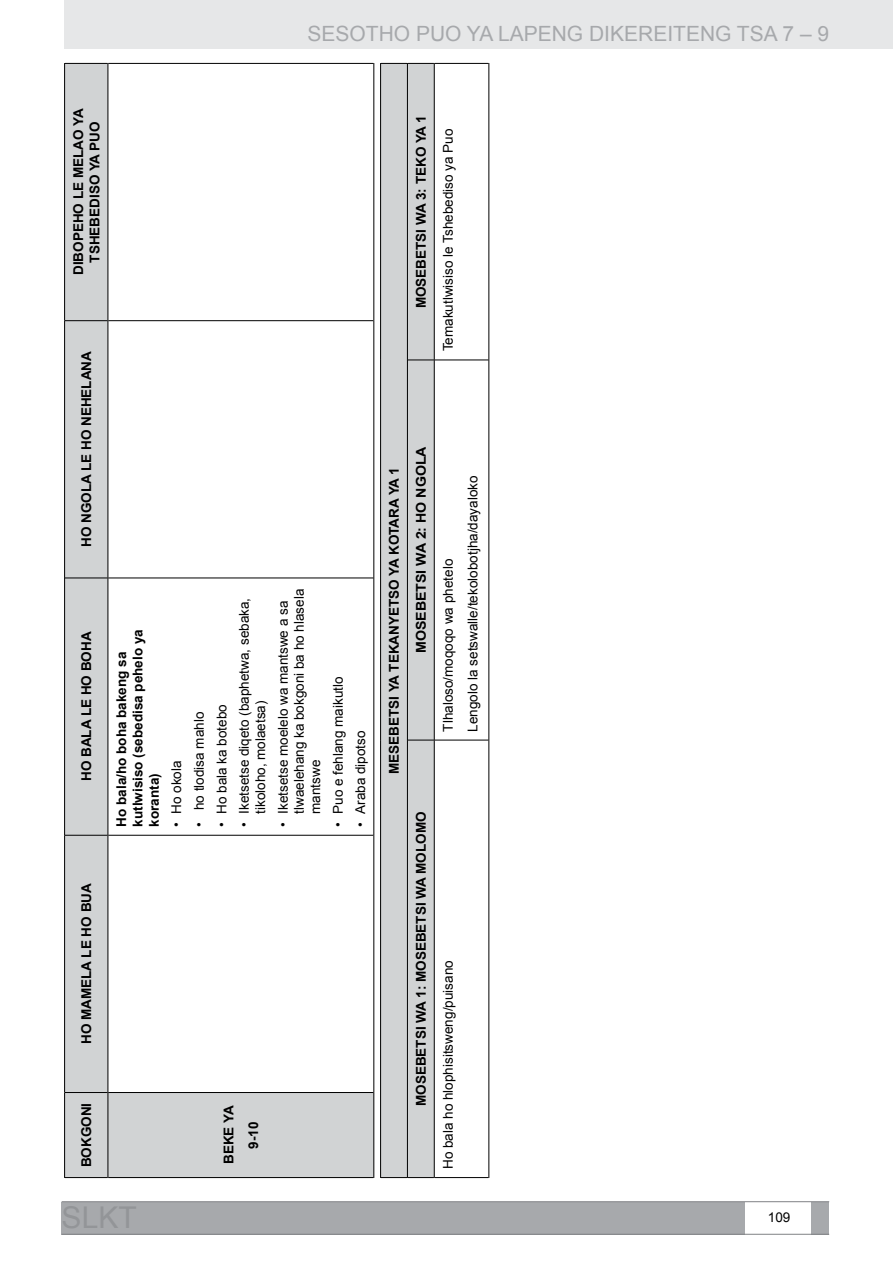
<style>
.page{position:relative;width:893px;height:1263px;background:#fff}
.page>*{position:absolute;margin:0;border:0;box-sizing:border-box;transform-origin:0 0}
.t1{font:21px "Arial";color:#a7a9ac}
.t2{font:13.5px/16.2px "Arial";color:#000}
.t3{font:700 13.5px/16.2px "Arial";color:#000;text-align:center}
.t4{font:700 13.5px "Arial";color:#000;scale:1.05 1}
</style>
<div class="page">
<div style="left:64px;top:0;width:829px;height:49px;background:#e6e7e8"></div>
<div style="left:62px;top:1202px;width:683px;height:32px;background:#a7a9ac"></div>
<div style="left:812px;top:1202px;width:17px;height:32px;background:#a7a9ac"></div>
<hr style="left:62px;top:1234px;width:767px;height:1px;background:#808285">
<hr style="left:62px;top:1201px;width:767px;height:1px;background:#808285">
<div style="left:65px;top:64px;width:43px;height:1113px;background:#d1d3d4"></div>
<div style="left:108px;top:1092px;width:266px;height:85px;background:#d1d3d4"></div>
<hr style="left:65px;top:1177px;width:43px;height:1px;background:#000">
<hr style="left:65px;top:1092px;width:43px;height:1px;background:#000">
<hr style="left:65px;top:835px;width:43px;height:1px;background:#000">
<hr style="left:65px;top:578px;width:43px;height:1px;background:#000">
<hr style="left:65px;top:320px;width:43px;height:1px;background:#000">
<hr style="left:65px;top:63px;width:43px;height:1px;background:#000">
<hr style="left:64px;top:1092px;width:1px;height:86px;background:#000">
<hr style="left:64px;top:835px;width:1px;height:257px;background:#000">
<hr style="left:64px;top:578px;width:1px;height:257px;background:#000">
<hr style="left:64px;top:321px;width:1px;height:257px;background:#000">
<hr style="left:64px;top:63px;width:1px;height:258px;background:#000">
<hr style="left:108px;top:1092px;width:1px;height:86px;background:#000">
<hr style="left:108px;top:835px;width:1px;height:257px;background:#000">
<hr style="left:108px;top:578px;width:1px;height:257px;background:#000">
<hr style="left:108px;top:321px;width:1px;height:257px;background:#000">
<hr style="left:108px;top:63px;width:1px;height:258px;background:#000">
<hr style="left:108px;top:1177px;width:265px;height:1px;background:#000">
<hr style="left:108px;top:1092px;width:265px;height:1px;background:#000">
<hr style="left:108px;top:835px;width:265px;height:1px;background:#000">
<hr style="left:108px;top:578px;width:265px;height:1px;background:#000">
<hr style="left:108px;top:320px;width:265px;height:1px;background:#000">
<hr style="left:108px;top:63px;width:265px;height:1px;background:#000">
<hr style="left:373px;top:1092px;width:1px;height:86px;background:#000">
<hr style="left:373px;top:835px;width:1px;height:257px;background:#000">
<hr style="left:373px;top:578px;width:1px;height:257px;background:#000">
<hr style="left:373px;top:321px;width:1px;height:257px;background:#000">
<hr style="left:373px;top:63px;width:1px;height:258px;background:#000">
<div style="left:381px;top:64px;width:53px;height:1113px;background:#d1d3d4"></div>
<hr style="left:380px;top:740px;width:1px;height:438px;background:#000">
<hr style="left:380px;top:360px;width:1px;height:380px;background:#000">
<hr style="left:380px;top:63px;width:1px;height:297px;background:#000">
<hr style="left:407px;top:740px;width:1px;height:438px;background:#000">
<svg style="left:381px;top:1177px;width:53px;height:1px"></svg>
<hr style="left:407px;top:360px;width:1px;height:380px;background:#000">
<svg style="left:408px;top:740px;width:26px;height:1px"></svg>
<hr style="left:407px;top:63px;width:1px;height:297px;background:#000">
<svg style="left:408px;top:360px;width:26px;height:1px"></svg>
<svg style="left:381px;top:63px;width:53px;height:1px"></svg>
<hr style="left:434px;top:740px;width:1px;height:438px;background:#000">
<hr style="left:435px;top:1177px;width:53px;height:1px;background:#000">
<hr style="left:434px;top:360px;width:1px;height:380px;background:#000">
<hr style="left:435px;top:740px;width:53px;height:1px;background:#000">
<hr style="left:434px;top:63px;width:1px;height:297px;background:#000">
<hr style="left:435px;top:360px;width:53px;height:1px;background:#000">
<hr style="left:435px;top:63px;width:53px;height:1px;background:#000">
<hr style="left:488px;top:740px;width:1px;height:438px;background:#000">
<hr style="left:488px;top:360px;width:1px;height:380px;background:#000">
<hr style="left:488px;top:63px;width:1px;height:297px;background:#000">
<h1 class="t1" style="left:307px;top:19px;width:523px">SESOTHO PUO YA LAPENG DIKEREITENG TSA 7 – 9</h1>
<p class="t3" style="left:71px;top:275px;width:168px;rotate:-90deg">DIBOPEHO LE MELAO YA<br>TSHEBEDISO YA PUO</p>
<p class="t3" style="left:79px;top:547px;width:198px;rotate:-90deg">HO NGOLA LE HO NEHELANA</p>
<p class="t3" style="left:79px;top:781px;width:151px;rotate:-90deg">HO BALA LE HO BOHA</p>
<p class="t3" style="left:79px;top:1044px;width:162px;rotate:-90deg">HO MAMELA LE HO BUA</p>
<p class="t3" style="left:79px;top:1167px;width:66px;rotate:-90deg">BOKGONI</p>
<p class="t3" style="left:114px;top:827px;width:199px;text-align:left;rotate:-90deg">Ho bala/ho boha bakeng sa kutlwisiso (sebedisa pehelo ya koranta)</p>
<p class="t2" style="left:169px;top:827px;width:68px;rotate:-90deg">• Ho okola</p>
<p class="t2" style="left:191px;top:827px;width:116px;rotate:-90deg">• ho tlodisa mahlo</p>
<p class="t2" style="left:214px;top:827px;width:124px;rotate:-90deg">• Ho bala ka botebo</p>
<p class="t2" style="left:236px;top:814px;width:218px;text-indent:-13px;rotate:-90deg">• Iketsetse diqeto (baphetwa, sebaka, tikoloho, molaetsa)</p>
<p class="t2" style="left:275px;top:814px;width:227px;text-indent:-13px;rotate:-90deg">• Iketsetse moelelo wa mantswe a sa tlwaelehang ka bokgoni ba ho hlasela mantswe</p>
<p class="t2" style="left:330px;top:827px;width:152px;rotate:-90deg">• Puo e fehlang maikutlo</p>
<p class="t2" style="left:353px;top:827px;width:98px;rotate:-90deg">• Araba dipotso</p>
<p class="t3" style="left:217px;top:1164px;width:60px;line-height:24.8px;rotate:-90deg">BEKE YA<br>9-10</p>
<p class="t3" style="left:413px;top:308px;width:195px;rotate:-90deg">MOSEBETSI WA 3: Teko ya 1</p>
<p class="t2" style="left:440px;top:351px;width:224px;rotate:-90deg">Temakutlwisiso le Tshebediso ya Puo</p>
<p class="t3" style="left:386px;top:774px;width:308px;rotate:-90deg">Mesebetsi ya Tekanyetso ya Kotara ya 1</p>
<p class="t4" style="left:412px;top:653px;width:197px;rotate:-90deg">MOSEBETSI WA 2: Ho ngola</p>
<p class="t3" style="left:413px;top:1106px;width:295px;rotate:-90deg">MOSEBETSI WA 1: Mosebetsi wa molomo</p>
<p class="t2" style="left:436px;top:731px;width:257px;line-height:24.8px;rotate:-90deg">Tlhaloso/moqoqo wa phetelo<br>Lengolo la setswalle/tekolobotjha/dayaloko</p>
<p class="t2" style="left:440px;top:1169px;width:210px;rotate:-90deg">Ho bala ho hlophisitsweng/puisano</p>
<p class="t2" style="left:768px;top:1209px;width:24px">109</p>
</div>
